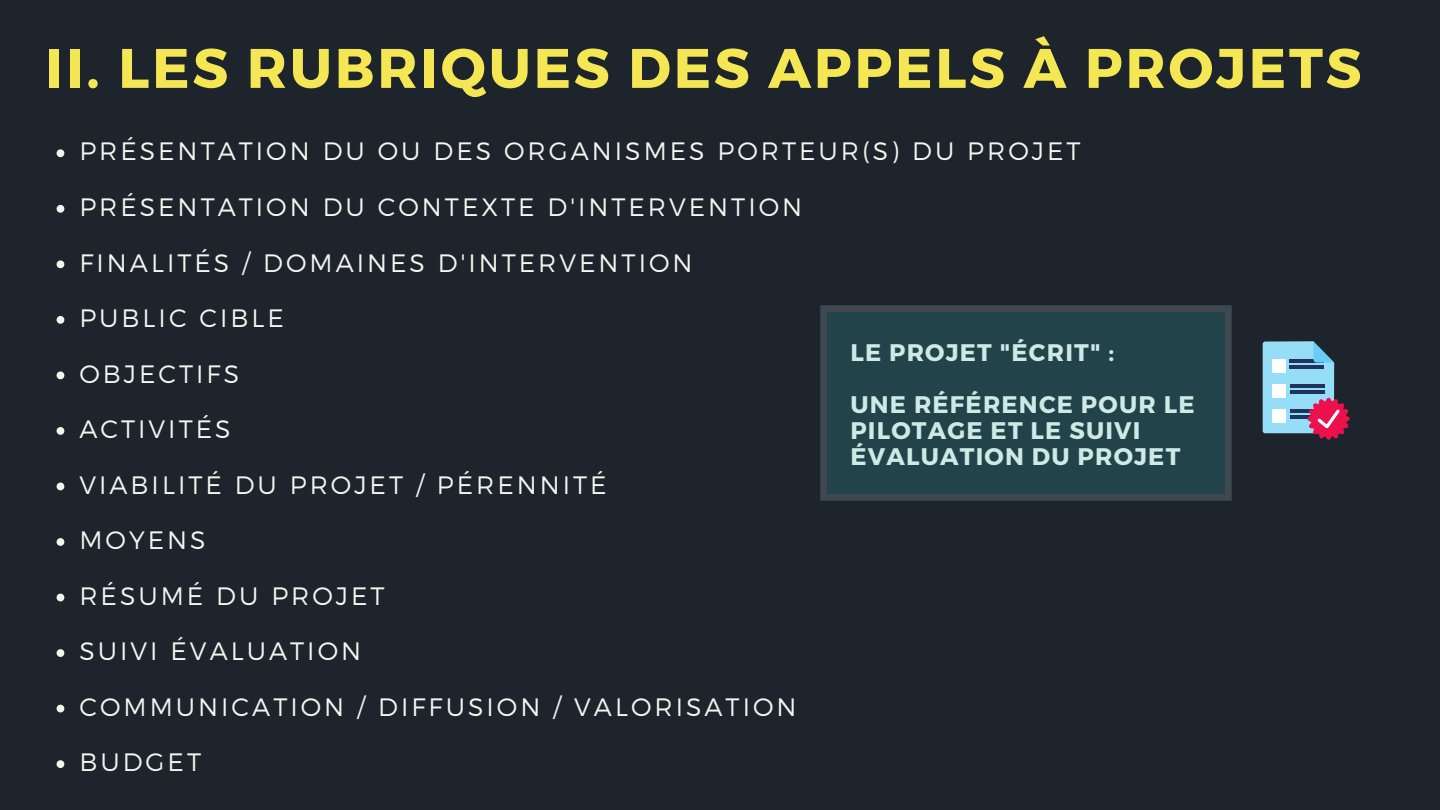
<style>
.page{position:relative;width:1440px;height:810px;background:#1d242c}
.page>*{position:absolute;margin:0;border:0;box-sizing:border-box;transform-origin:0 0}
.t1{font:700 55.6px "Montserrat";letter-spacing:.05em;color:#f5e753}
.t2{font:300 25.2px "Montserrat";letter-spacing:.12em;color:#f5f5ef}
.t3{font:700 24px/25.9px "Montserrat";letter-spacing:.05em;color:#f5f5ef}
</style>
<div class="page">
<svg style="left:57px;top:149px;width:7px;height:8px"></svg>
<svg style="left:57px;top:205px;width:7px;height:8px"></svg>
<svg style="left:57px;top:260px;width:7px;height:8px"></svg>
<svg style="left:57px;top:316px;width:7px;height:8px"></svg>
<svg style="left:57px;top:372px;width:7px;height:7px"></svg>
<svg style="left:57px;top:427px;width:7px;height:8px"></svg>
<svg style="left:57px;top:483px;width:7px;height:7px"></svg>
<svg style="left:57px;top:538px;width:7px;height:8px"></svg>
<svg style="left:57px;top:594px;width:7px;height:7px"></svg>
<svg style="left:57px;top:649px;width:7px;height:8px"></svg>
<svg style="left:57px;top:705px;width:7px;height:7px"></svg>
<svg style="left:57px;top:760px;width:7px;height:8px"></svg>
<svg style="left:820px;top:305px;width:412px;height:196px;fill:#40474f"></svg>
<div style="left:828px;top:313px;width:396px;height:181px;background:#23434b"></div>
<svg style="left:1263px;top:341px;width:87px;height:99px"></svg>
<p class="t1" style="left:45px;top:32px;width:1318px">II. LES RUBRIQUES DES APPELS À PROJETS</p>
<p class="t2" style="left:79px;top:135px;width:1003px">PRÉSENTATION DU OU DES ORGANISMES PORTEUR(S) DU PROJET</p>
<p class="t2" style="left:79px;top:191px;width:724px">PRÉSENTATION DU CONTEXTE D'INTERVENTION</p>
<p class="t2" style="left:79px;top:246px;width:615px">FINALITÉS / DOMAINES D'INTERVENTION</p>
<p class="t2" style="left:79px;top:302px;width:206px">PUBLIC CIBLE</p>
<p class="t2" style="left:79px;top:357px;width:161px">OBJECTIFS</p>
<p class="t2" style="left:79px;top:413px;width:153px">ACTIVITÉS</p>
<p class="t2" style="left:79px;top:468px;width:529px">VIABILITÉ DU PROJET / PÉRENNITÉ</p>
<p class="t2" style="left:79px;top:524px;width:128px">MOYENS</p>
<p class="t2" style="left:79px;top:579px;width:307px">RÉSUMÉ DU PROJET</p>
<p class="t2" style="left:79px;top:635px;width:283px">SUIVI ÉVALUATION</p>
<p class="t2" style="left:79px;top:690px;width:719px">COMMUNICATION / DIFFUSION / VALORISATION</p>
<p class="t2" style="left:79px;top:746px;width:123px">BUDGET</p>
<p class="t3" style="left:850px;top:338px;width:265px">LE PROJET "ÉCRIT" :</p>
<p class="t3" style="left:850px;top:390px;width:346px">UNE RÉFÉRENCE POUR LE<br>PILOTAGE ET LE SUIVI<br>ÉVALUATION DU PROJET</p>
</div>
